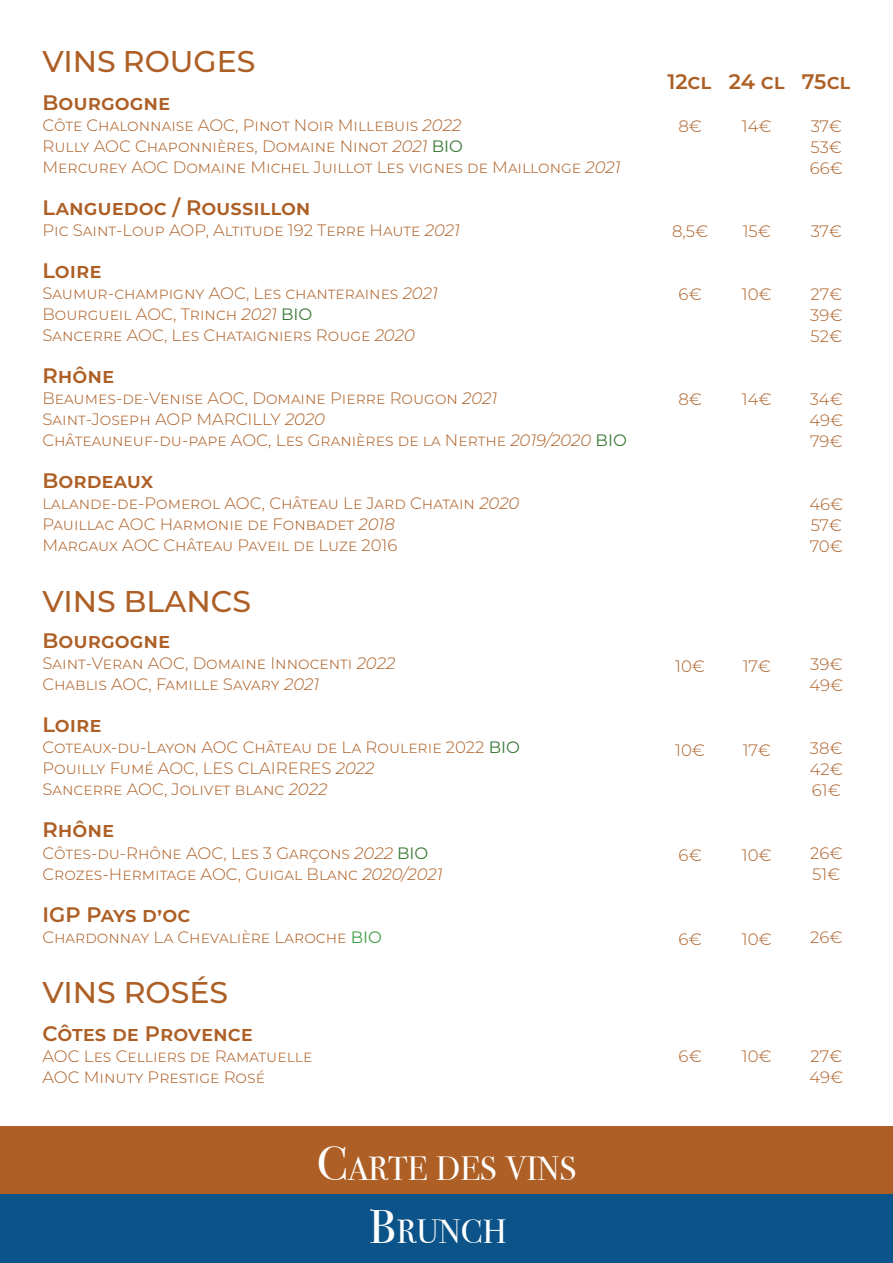
<style>
.page{position:relative;width:893px;height:1263px;background:#fff}
.page>*{position:absolute;margin:0;border:0;box-sizing:border-box;transform-origin:0 0}
.t1{font:33.6px "Bodoni Svty Two ITCTT";color:#fff}
.t2{font:500 30px "Montserrat";color:#ad5f25}
.t3{font:600 21px "Montserrat";color:#ad5f25}
.t4{font:300 16.5px/21px "Montserrat";color:#ad5f25}
.s1{font-style:italic}
.s2{font-weight:400;color:#3b7937}
.s3{font-size:15px}
.s4{font-weight:400;color:#41a046}
.s5{font-size:48px}
</style>
<div class="page">
<div style="left:0;top:1126px;width:893px;height:68px;background:#ad5f25"></div>
<div style="left:0;top:1194px;width:893px;height:69px;background:#0b5389"></div>
<h2 class="t2" style="left:43px;top:40px;width:214px">VINS ROUGES</h2>
<p class="t3" style="left:43px;top:88px;width:129px">Bourgogne</p>
<p class="t4" style="left:43px;top:114px;width:580px">Côte Chalonnaise AOC, Pinot Noir Millebuis <span class="s1">2022<br></span>Rully AOC Chaponnières, Domaine Ninot <span class="s1">2021</span> <span class="s2">BIO<br></span>Mercurey AOC Domaine Michel Juillot Les vignes de Maillonge <span class="s1">2021</span></p>
<p class="t3" style="left:43px;top:193px;width:270px">Languedoc / Roussillon</p>
<p class="t4" style="left:43px;top:219px;width:419px">Pic Saint-Loup AOP, Altitude 192 Terre Haute <span class="s1">2021</span></p>
<p class="t3" style="left:43px;top:256px;width:61px">Loire</p>
<p class="t4" style="left:43px;top:282px;width:397px">Saumur-champigny AOC, Les chanteraines <span class="s1">2021<br></span>Bourgueil AOC, Trinch <span class="s1">2021</span> <span class="s2">BIO<br></span>Sancerre AOC, Les Chataigniers Rouge <span class="s1">2020</span></p>
<p class="t3" style="left:43px;top:361px;width:73px">Rhône</p>
<p class="t4" style="left:43px;top:387px;width:586px">Beaumes-de-Venise AOC, Domaine Pierre Rougon <span class="s1">2021<br></span>Saint-Joseph AOP MARCILLY <span class="s1">2020<br></span>Châteauneuf-du-pape AOC, Les Granières de la Nerthe <span class="s1">2019/2020</span> <span class="s2">BIO</span></p>
<p class="t3" style="left:43px;top:466px;width:112px">Bordeaux</p>
<p class="t4" style="left:43px;top:492px;width:478px"><span class="s3">L</span>alande-de-Pomerol AOC, Château Le Jard Chatain <span class="s1">2020<br></span>Pauillac AOC Harmonie de Fonbadet <span class="s1">2018<br></span>Margaux AOC Château Paveil de Luze 2016</p>
<h2 class="t2" style="left:43px;top:580px;width:210px">VINS BLANCS</h2>
<p class="t3" style="left:43px;top:626px;width:129px">Bourgogne</p>
<p class="t4" style="left:43px;top:653px;width:354px">Saint-Veran AOC, Domaine Innocenti <span class="s1">2022<br></span>Chablis AOC, Famille Savary <span class="s1">2021</span></p>
<p class="t3" style="left:43px;top:710px;width:61px">Loire</p>
<p class="t4" style="left:43px;top:737px;width:479px">Coteaux-du-Layon AOC Château de La Roulerie 2022 <span class="s2">BIO<br></span>Pouilly Fumé AOC, LES CLAIRERES <span class="s1">2022<br></span>Sancerre AOC, Jolivet blanc <span class="s1">2022</span></p>
<p class="t3" style="left:43px;top:815px;width:73px">Rhône</p>
<p class="t4" style="left:43px;top:842px;width:402px">Côtes-du-Rhône AOC, Les 3 Garçons <span class="s1">2022</span> <span class="s2">BIO<br></span>Crozes-Hermitage AOC, Guigal Blanc <span class="s1">2020/2021</span></p>
<p class="t3" style="left:43px;top:899px;width:149px">IGP Pays d’oc</p>
<p class="t4" style="left:43px;top:926px;width:341px">Chardonnay La Chevalière Laroche <span class="s4">BIO</span></p>
<h2 class="t2" style="left:43px;top:971px;width:187px">VINS ROSÉS</h2>
<p class="t3" style="left:43px;top:1018px;width:212px">Côtes de Provence</p>
<p class="t4" style="left:43px;top:1045px;width:271px">AOC Les Celliers de Ramatuelle<br>AOC Minuty Prestige Rosé</p>
<h1 class="t1" style="left:317px;top:1148px;width:261px"><span class="s5">C</span>ARTE DES VINS</h1>
<h1 class="t1" style="left:369px;top:1211px;width:139px"><span class="s5">B</span>RUNCH</h1>
<p class="t3" style="left:667px;top:66px;width:185px">12cl 24 cl 75cl</p>
<p class="t4" style="left:678px;top:115px;width:25px">8€</p>
<p class="t4" style="left:742px;top:115px;width:31px">14€</p>
<p class="t4" style="left:810px;top:115px;width:35px;text-align:justify">37€ 53€ 66€</p>
<p class="t4" style="left:672px;top:220px;width:38px">8,5€</p>
<p class="t4" style="left:743px;top:220px;width:30px">15€</p>
<p class="t4" style="left:811px;top:220px;width:33px">37€</p>
<p class="t4" style="left:679px;top:283px;width:25px">6€</p>
<p class="t4" style="left:742px;top:283px;width:31px">10€</p>
<p class="t4" style="left:810px;top:283px;width:34px;text-align:justify">27€ 39€ 52€</p>
<p class="t4" style="left:678px;top:388px;width:25px">8€</p>
<p class="t4" style="left:742px;top:388px;width:31px">14€</p>
<p class="t4" style="left:809px;top:388px;width:35px;text-align:justify">34€ 49€ 79€</p>
<p class="t4" style="left:809px;top:493px;width:36px;text-align:justify">46€ 57€ 70€</p>
<p class="t4" style="left:675px;top:655px;width:31px">10€</p>
<p class="t4" style="left:743px;top:655px;width:30px">17€</p>
<p class="t4" style="left:809px;top:653px;width:35px">39€<br>49€</p>
<p class="t4" style="left:675px;top:739px;width:31px">10€</p>
<p class="t4" style="left:743px;top:739px;width:30px">17€</p>
<p class="t4" style="left:810px;top:737px;width:35px;text-align:justify">38€ 42€ 61€</p>
<p class="t4" style="left:679px;top:844px;width:25px">6€</p>
<p class="t4" style="left:742px;top:844px;width:31px">10€</p>
<p class="t4" style="left:810px;top:842px;width:34px">26€<br>51€</p>
<p class="t4" style="left:679px;top:928px;width:25px">6€</p>
<p class="t4" style="left:742px;top:928px;width:31px">10€</p>
<p class="t4" style="left:810px;top:926px;width:34px">26€</p>
<p class="t4" style="left:679px;top:1045px;width:25px">6€</p>
<p class="t4" style="left:742px;top:1045px;width:31px">10€</p>
<p class="t4" style="left:809px;top:1045px;width:35px">27€<br>49€</p>
</div>
